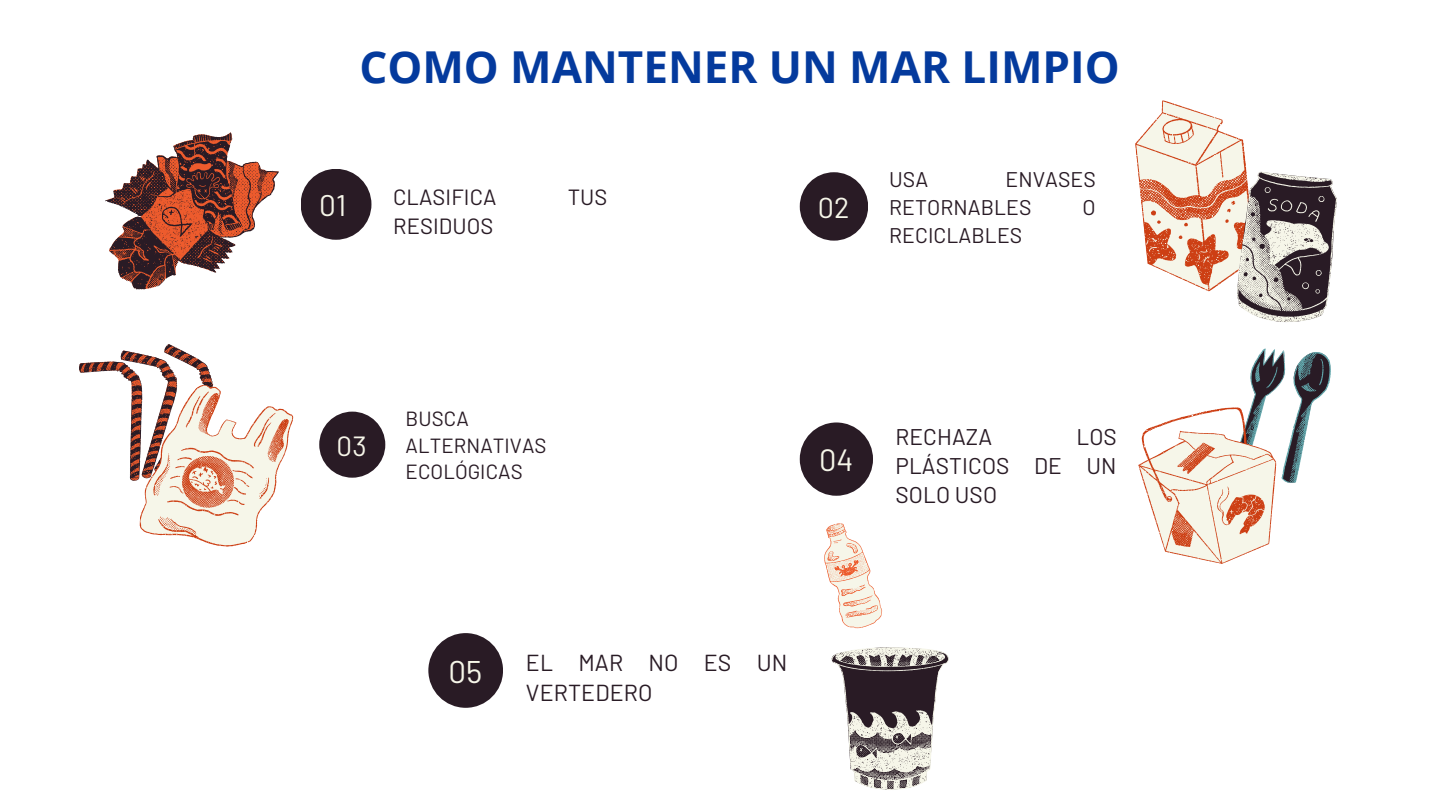
<style>
.page{position:relative;width:1440px;height:810px;background:#fff}
.page>*{position:absolute;margin:0;border:0;box-sizing:border-box;transform-origin:0 0}
.t1{font:700 44px "Open Sans";color:#043a9d}
.t2{font:31.3px "Barlow";color:#f6f6e9}
.t3{font:30.7px "Barlow";color:#f6f6e9}
.t4{font:29.7px "Barlow";color:#f6f6e9}
.t5{font:28.7px "Barlow";color:#f6f6e9}
.t6{font:27.7px "Barlow";color:#f6f6e9}
.t7{font:23.1px/30px "Barlow";letter-spacing:.005em;color:#291b25}
.t8{font:22.7px/29.2px "Barlow";letter-spacing:.005em;color:#291b25;text-align:justify}
.t9{font:22px "Barlow";letter-spacing:.005em;color:#291b25}
.t10{font:21.2px/27.8px "Barlow";letter-spacing:.005em;color:#291b25}
.t11{font:20.5px/26.2px "Barlow";letter-spacing:.005em;color:#291b25}
</style>
<div class="page">
<div style="left:301px;top:169px;width:70px;height:71px;background:#291b25;border-radius:50%"></div>
<div style="left:800px;top:172px;width:68px;height:69px;background:#291b25;border-radius:50%"></div>
<div style="left:319px;top:412px;width:66px;height:66px;background:#291b25;border-radius:50%"></div>
<div style="left:800px;top:422px;width:73px;height:74px;background:#291b25;border-radius:50%"></div>
<div style="left:428px;top:633px;width:75px;height:75px;background:#291b25;border-radius:50%"></div>
<svg style="left:79px;top:344px;width:215px;height:203px"></svg>
<svg style="left:105px;top:132px;width:174px;height:158px"></svg>
<svg style="left:831px;top:647px;width:118px;height:143px"></svg>
<svg style="left:1138px;top:348px;width:193px;height:216px"></svg>
<svg style="left:824px;top:523px;width:59px;height:106px"></svg>
<svg style="left:1135px;top:100px;width:202px;height:222px"></svg>
<h1 class="t1" style="left:359px;top:36px;width:762px">COMO MANTENER UN MAR LIMPIO</h1>
<h3 class="t4" style="left:319px;top:186px;width:29px">01</h3>
<p class="t9" style="left:393px;top:183px;width:105px">CLASIFICA</p>
<p class="t9" style="left:568px;top:183px;width:41px">TUS</p>
<p class="t9" style="left:393px;top:212px;width:102px">RESIDUOS</p>
<h3 class="t5" style="left:818px;top:189px;width:33px">02</h3>
<p class="t10" style="left:889px;top:165px;width:41px">USA</p>
<p class="t10" style="left:889px;top:165px;width:208px;text-indent:116px">ENVASES<br>RETORNABLES</p>
<p class="t10" style="left:1082px;top:193px;width:15px">O</p>
<p class="t10" style="left:889px;top:221px;width:135px">RECICLABLES</p>
<p class="t11" style="left:406px;top:405px;width:142px">BUSCA<br>ALTERNATIVAS<br>ECOLÓGICAS</p>
<h3 class="t6" style="left:337px;top:428px;width:32px">03</h3>
<p class="t8" style="left:896px;top:421px;width:98px">RECHAZA</p>
<p class="t8" style="left:896px;top:421px;width:223px;text-indent:181px">LOS PLÁSTICOS DE UN SOLO USO</p>
<h3 class="t3" style="left:819px;top:441px;width:36px">04</h3>
<h2 class="t2" style="left:448px;top:651px;width:35px">05</h2>
<p class="t7" style="left:526px;top:647px;width:263px">EL MAR NO ES UN<br>VERTEDERO</p>
</div>
